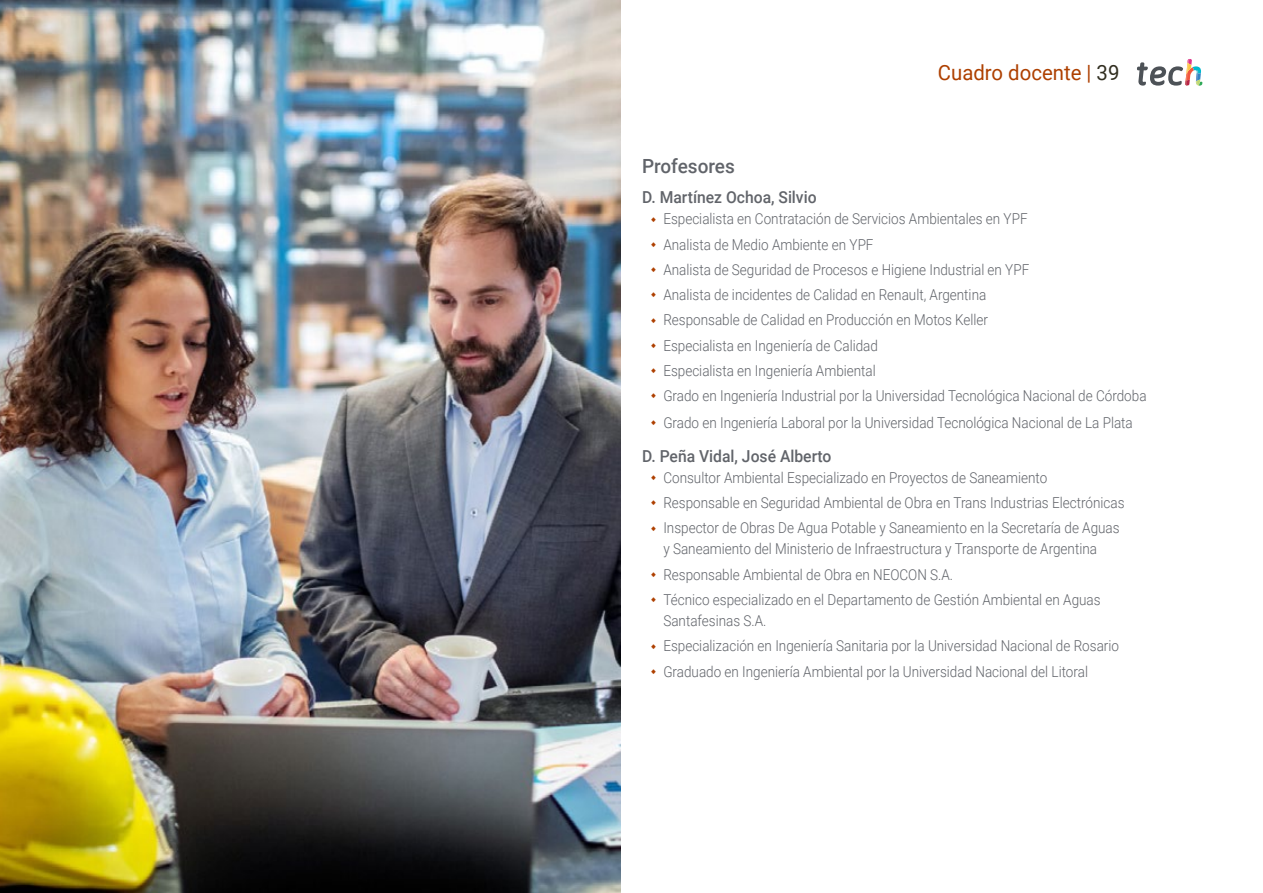
<style>
.page{position:relative;width:1263px;height:893px;background:#fff}
.page>*{position:absolute;margin:0;border:0;box-sizing:border-box;transform-origin:0 0}
.t1{font:21px "Roboto";color:#ae4000}
.t2{font:500 19.5px "Roboto";color:#61646a}
.t3{font:500 16.5px "Roboto";color:#61646a;scale:.95 1}
.t4{font:300 15px/25.2px "Roboto";color:#61646a;scale:.9 1}
.s1{color:#312e20}
</style>
<div class="page">
<img style="left:0;top:0;width:621px;height:893px">
<svg style="left:1137px;top:59px;width:65px;height:27px"></svg>
<h1 class="t1" style="left:938px;top:57px;width:183px">Cuadro docente | <span class="s1">39</span></h1>
<h2 class="t2" style="left:642px;top:153px;width:94px">Profesores</h2>
<p class="t3" style="left:642px;top:186px;width:185px">D. Martínez Ochoa, Silvio</p>
<p class="t4" style="left:663px;top:206px;width:538px">Especialista en Contratación de Servicios Ambientales en YPF<br>Analista de Medio Ambiente en YPF<br>Analista de Seguridad de Procesos e Higiene Industrial en YPF<br>Analista de incidentes de Calidad en Renault, Argentina<br>Responsable de Calidad en Producción en Motos Keller<br>Especialista en Ingeniería de Calidad<br>Especialista en Ingeniería Ambiental<br>Grado en Ingeniería Industrial por la Universidad Tecnológica Nacional de Córdoba</p>
<p class="t4" style="left:663px;top:409px;width:523px">Grado en Ingeniería Laboral por la Universidad Tecnológica Nacional de La Plata</p>
<p class="t3" style="left:642px;top:445px;width:201px">D. Peña Vidal, José Alberto</p>
<p class="t4" style="left:663px;top:464px;width:514px">Consultor Ambiental Especializado en Proyectos de Saneamiento<br>Responsable en Seguridad Ambiental de Obra en Trans Industrias Electrónicas<br>Inspector de Obras De Agua Potable y Saneamiento en la Secretaría de Aguas</p>
<p class="t4" style="left:663px;top:536px;width:487px">y Saneamiento del Ministerio de Infraestructura y Transporte de Argentina<br>Responsable Ambiental de Obra en NEOCON S.A.<br>Técnico especializado en el Departamento de Gestión Ambiental en Aguas</p>
<p class="t4" style="left:663px;top:607px;width:508px">Santafesinas S.A.<br>Especialización en Ingeniería Sanitaria por la Universidad Nacional de Rosario<br>Graduado en Ingeniería Ambiental por la Universidad Nacional del Litoral</p>
</div>
